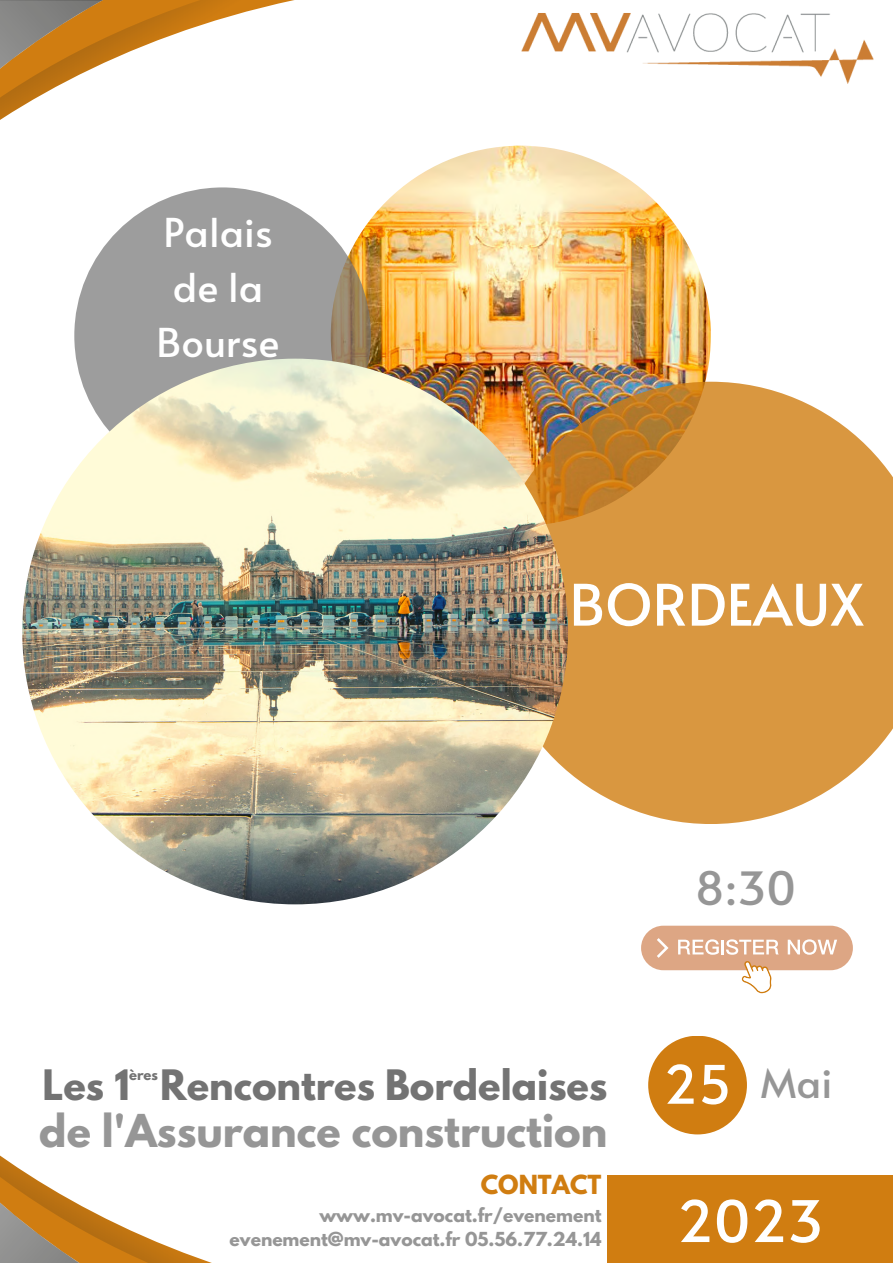
<style>
.page{position:relative;width:893px;height:1263px;background:#fff}
.page>*{position:absolute;margin:0;border:0;box-sizing:border-box;transform-origin:0 0}
.t1{font:57px "Alata";color:#fff}
.t2{font:45.75px "Alata";color:#969696}
.t3{font:40.5px "Alata";color:#969696}
.t4{font:700 40.12px "League Spartan";color:#969696}
.t5{font:39.75px/55.1px "Alata";color:#fff;text-align:center}
.t6{font:700 37.12px "League Spartan";color:#737373}
.t7{font:700 23.33px "League Spartan";color:#d07d11}
.t8{font:700 17.1px/23.6px "League Spartan";color:#969696;text-align:right}
.t9{font:700 13.12px "League Spartan";color:#737373}
.s1{font-size:52.8px;color:#fff}
</style>
<div class="page">
<img style="left:331px;top:146px;width:380px;height:380px;border-radius:50%">
<svg style="left:490px;top:382px;width:403px;height:442px;background:#d89d51"></svg>
<svg style="left:74px;top:187px;width:297px;height:297px;background:#9c9994"></svg>
<img style="left:22px;top:359px;width:546px;height:545px;border-radius:50%">
<div style="left:648px;top:1036px;width:99px;height:98px;background:#d07d11;border-radius:50%"></div>
<div style="left:607px;top:1174px;width:286px;height:89px;background:#d07d11"></div>
<div style="left:641px;top:926px;width:212px;height:44px;background:#dda684;border-radius:22px"></div>
<svg style="left:741px;top:961px;width:30px;height:32px"></svg>
<svg style="left:678px;top:939px;width:41px;height:16px"></svg>
<hr style="left:721px;top:940px;width:3px;height:14px;background:#fff">
<svg style="left:726px;top:939px;width:52px;height:16px"></svg>
<svg style="left:787px;top:939px;width:50px;height:16px"></svg>
<svg style="left:657px;top:938px;width:11px;height:20px"></svg>
<svg style="left:29px;top:311px;width:74px;height:260px"></svg>
<svg style="left:0;top:0;width:295px;height:311px"></svg>
<svg style="left:38px;top:722px;width:91px;height:126px"></svg>
<svg style="left:0;top:1155px;width:212px;height:108px"></svg>
<img style="left:521px;top:13px;width:353px;height:71px">
<h3 class="t5" style="left:157px;top:203px;width:124px">Palais de la<br>Bourse</h3>
<h1 class="t1" style="left:569px;top:563px;width:296px">BORDEAUX</h1>
<h2 class="t2" style="left:695px;top:855px;width:102px">8:30</h2>
<h3 class="t6" style="left:43px;top:1067px;width:566px">Les 1 Rencontres Bordelaises</h3>
<h3 class="t4" style="left:39px;top:1110px;width:569px">de l'Assurance construction</h3>
<p class="t9" style="left:129px;top:1068px;width:30px">ères</p>
<h3 class="t7" style="left:481px;top:1173px;width:122px">CONTACT</h3>
<p class="t8" style="left:230px;top:1206px;width:373px">www.mv-avocat.fr/evenement evenement@mv-avocat.fr 05.56.77.24.14</p>
<h3 class="t3" style="left:663px;top:1054px;width:170px"><span class="s1">25</span> Mai</h3>
<h1 class="t1" style="left:677px;top:1179px;width:148px">2023</h1>
</div>
